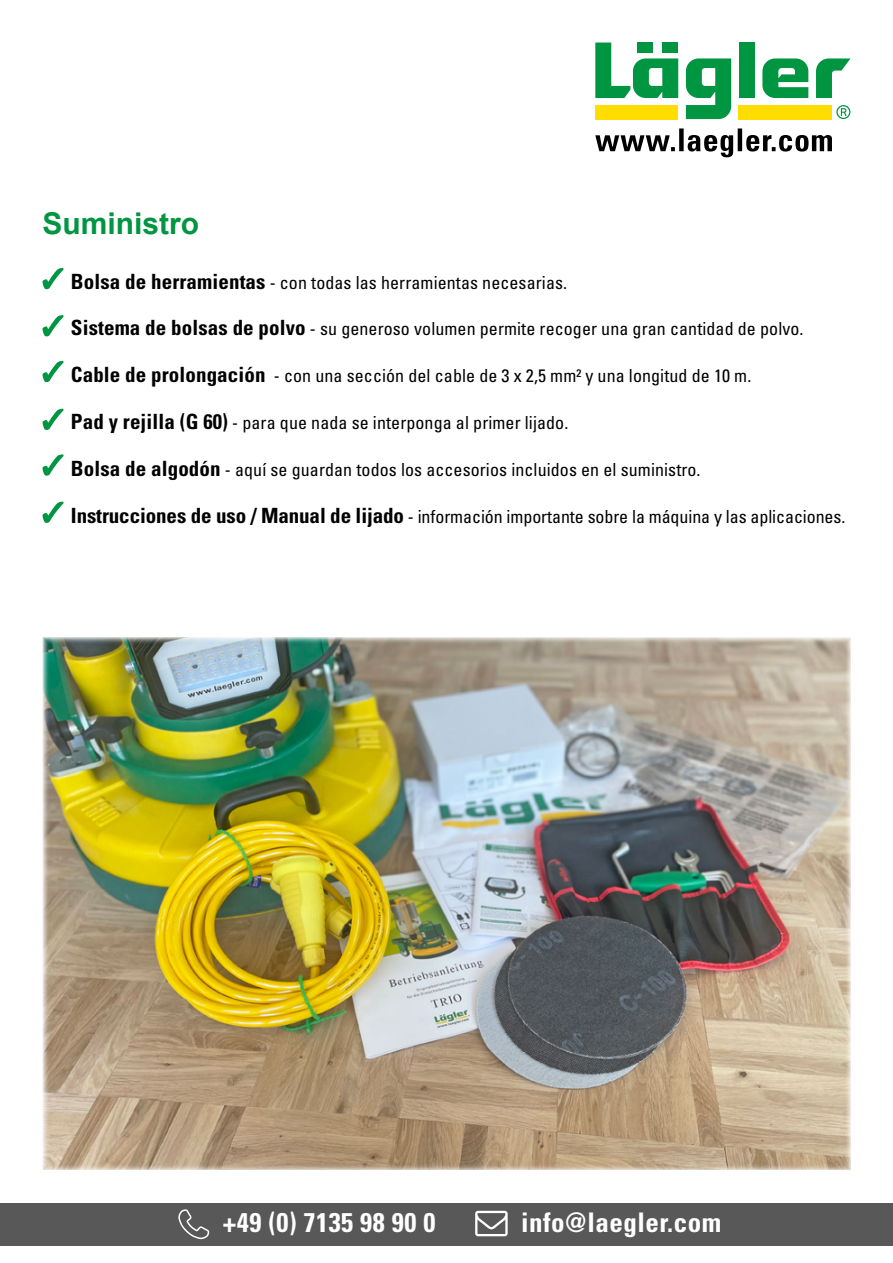
<style>
.page{position:relative;width:893px;height:1263px;background:#fff}
.page>*{position:absolute;margin:0;border:0;box-sizing:border-box;transform-origin:0 0}
.t1{font:700 30px "Arial";color:#009641}
.t2{font:700 condensed 27px "Univers LT Std";letter-spacing:.02em;color:#fff}
.t3{font:condensed 18px "Univers LT Pro";letter-spacing:.005em;color:#000}
.s1{font-weight:700;font-size:21px}
</style>
<div class="page">
<img style="left:43px;top:638px;width:807px;height:531px">
<svg style="left:42px;top:267px;width:22px;height:23px"></svg>
<svg style="left:42px;top:360px;width:22px;height:23px"></svg>
<svg style="left:42px;top:408px;width:22px;height:22px"></svg>
<svg style="left:42px;top:454px;width:22px;height:22px"></svg>
<svg style="left:42px;top:501px;width:22px;height:22px"></svg>
<svg style="left:42px;top:315px;width:22px;height:22px"></svg>
<div style="left:0;top:1203px;width:893px;height:43px;background:#595858"></div>
<svg style="left:178px;top:1209px;width:32px;height:31px"></svg>
<svg style="left:475px;top:1211px;width:33px;height:25px"></svg>
<div style="left:595px;top:105px;width:83px;height:14px;background:#fd0"></div>
<div style="left:739px;top:105px;width:93px;height:14px;background:#fd0"></div>
<svg style="left:816px;top:58px;width:34px;height:40px"></svg>
<svg style="left:762px;top:58px;width:46px;height:40px"></svg>
<div style="left:739px;top:43px;width:16px;height:55px;background:#009641"></div>
<svg style="left:686px;top:58px;width:45px;height:61px"></svg>
<svg style="left:595px;top:43px;width:83px;height:55px"></svg>
<svg style="left:836px;top:105px;width:14px;height:14px"></svg>
<svg style="left:595px;top:128px;width:237px;height:29px"></svg>
<h1 class="t1" style="left:43px;top:203px;width:158px">Suministro</h1>
<p class="t3" style="left:71px;top:271px;width:498px"><span class="s1">Bolsa de herramientas</span> - con todas las herramientas necesarias.</p>
<p class="t3" style="left:71px;top:318px;width:734px"><span class="s1">Sistema de bolsas de polvo</span> - su generoso volumen permite recoger una gran cantidad de polvo.</p>
<p class="t3" style="left:71px;top:364px;width:682px"><span class="s1">Cable de prolongación</span> - con una sección del cable de 3 x 2,5 mm² y una longitud de 10 m.</p>
<p class="t3" style="left:71px;top:411px;width:499px"><span class="s1">Pad y rejilla (G 60)</span> - para que nada se interponga al primer lijado.</p>
<p class="t3" style="left:71px;top:458px;width:631px"><span class="s1">Bolsa de algodón</span> - aquí se guardan todos los accesorios incluidos en el suministro.</p>
<p class="t3" style="left:71px;top:505px;width:776px"><span class="s1">Instrucciones de uso / Manual de lijado</span> - información importante sobre la máquina y las aplicaciones.</p>
<h2 class="t2" style="left:223px;top:1206px;width:214px">+49 (0) 7135 98 90 0</h2>
<h2 class="t2" style="left:521px;top:1206px;width:202px">info@laegler.com</h2>
</div>
